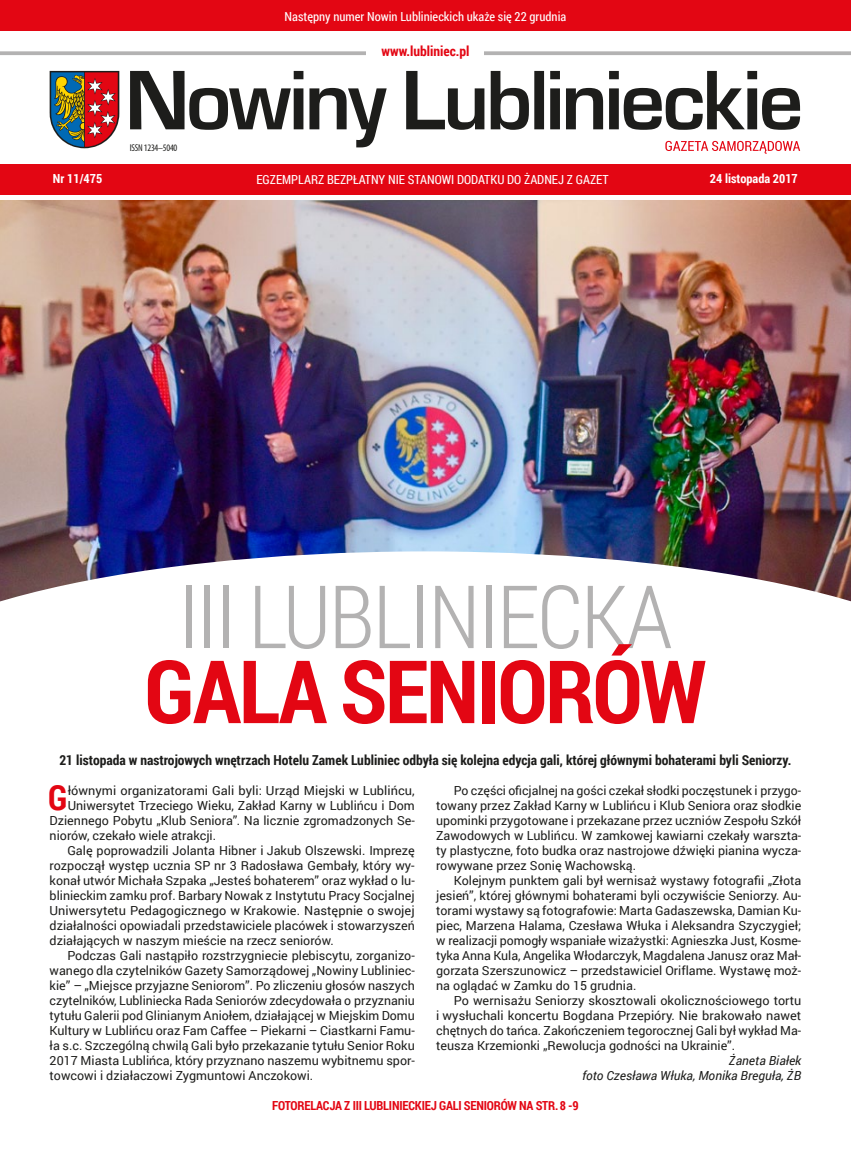
<style>
.page{position:relative;width:851px;height:1152px;background:#fff}
.page>*{position:absolute;margin:0;border:0;box-sizing:border-box;transform-origin:0 0}
.t1{font:300 87.5px "Roboto Condensed";letter-spacing:-.025em;color:#b3b2b2}
.t2{font:700 87.5px "Roboto Condensed";letter-spacing:-.025em;color:#e30613}
.t3{font:700 34.75px "Roboto Condensed";color:#e30613}
.t4{font:700 13.75px "Roboto Condensed";color:#1d1d1b}
.t5{font:700 13.75px "Roboto Condensed";color:#e30613}
.t6{font:12.5px/15px "Roboto";color:#1d1d1b;text-align:justify}
.t7{font:12.5px "Roboto Condensed";color:#fff}
.t8{font:700 12.5px "Roboto Condensed";letter-spacing:-.015em;color:#e30613}
.t9{font:italic 12.5px/15px "Roboto";color:#1d1d1b;text-align:right}
.t10{font:700 12.5px "Roboto Condensed";color:#fff}
.t11{font:condensed 9.88px "Myriad Pro";letter-spacing:-.025em;color:#1d1d1b}
</style>
<div class="page">
<img style="left:0;top:200px;width:850px;height:351px">
<svg style="left:0;top:551px;width:850px;height:51px"></svg>
<svg style="left:0;top:51px;width:850px;height:4px;background:#b9b8b8"></svg>
<div style="left:0;top:0;width:850px;height:31px;background:#e30613"></div>
<div style="left:0;top:164px;width:850px;height:30px;background:#e30613"></div>
<div style="left:367px;top:41px;width:117px;height:19px;background:#fff"></div>
<svg style="left:665px;top:147px;width:135px;height:7px"></svg>
<svg style="left:130px;top:71px;width:670px;height:76px"></svg>
<svg style="left:50px;top:71px;width:69px;height:77px;background:#955c53"></svg>
<p class="t7" style="left:284px;top:8px;width:283px">Następny numer Nowin Lublinieckich ukaże się 22 grudnia</p>
<p class="t11" style="left:130px;top:142px;width:49px">ISSN 1234–5040</p>
<p class="t5" style="left:381px;top:41px;width:89px">www.lubliniec.pl</p>
<p class="t10" style="left:53px;top:170px;width:51px">Nr 11/475</p>
<p class="t7" style="left:256px;top:171px;width:354px">EGZEMPLARZ BEZPŁATNY NIE STANOWI DODATKU DO ŻADNEJ Z GAZET</p>
<p class="t10" style="left:709px;top:170px;width:89px">24 listopada 2017</p>
<h1 class="t1" style="left:178px;top:556px;width:496px">III LUBLINIECKA</h1>
<h1 class="t2" style="left:144px;top:630px;width:563px">Gala Seniorów</h1>
<p class="t4" style="left:59px;top:750px;width:733px">21 listopada w nastrojowych wnętrzach Hotelu Zamek Lubliniec odbyła się kolejna edycja gali, której głównymi bohaterami byli Seniorzy.</p>
<h2 class="t3" style="left:48px;top:773px;width:21px">G</h2>
<p class="t6" style="left:68px;top:782px;width:348px">łównymi organizatorami Gali byli: Urząd Miejski w Lublińcu,</p>
<p class="t6" style="left:68px;top:797px;width:348px">Uniwersytet Trzeciego Wieku, Zakład Karny w Lublińcu i Dom</p>
<p class="t6" style="left:50px;top:812px;width:366px">Dziennego Pobytu „Klub Seniora”. Na licznie zgromadzonych Se-</p>
<p class="t6" style="left:50px;top:827px;width:168px">niorów, czekało wiele atrakcji.</p>
<p class="t6" style="left:67px;top:842px;width:349px">Galę poprowadzili Jolanta Hibner i Jakub Olszewski. Imprezę</p>
<p class="t6" style="left:50px;top:857px;width:366px">rozpoczął występ ucznia SP nr 3 Radosława Gembały, który wy-</p>
<p class="t6" style="left:50px;top:872px;width:366px">konał utwór Michała Szpaka „Jesteś bohaterem” oraz wykład o lu-</p>
<p class="t6" style="left:50px;top:887px;width:366px">blinieckim zamku prof. Barbary Nowak z Instytutu Pracy Socjalnej</p>
<p class="t6" style="left:50px;top:902px;width:366px">Uniwersytetu Pedagogicznego w Krakowie. Następnie o swojej</p>
<p class="t6" style="left:50px;top:917px;width:366px">działalności opowiadali przedstawiciele placówek i stowarzyszeń</p>
<p class="t6" style="left:50px;top:932px;width:285px">działających w naszym mieście na rzecz seniorów.</p>
<p class="t6" style="left:67px;top:947px;width:349px">Podczas Gali nastąpiło rozstrzygniecie plebiscytu, zorganizo-</p>
<p class="t6" style="left:50px;top:962px;width:366px">wanego dla czytelników Gazety Samorządowej „Nowiny Lubliniec-</p>
<p class="t6" style="left:50px;top:977px;width:366px">kie” – „Miejsce przyjazne Seniorom”. Po zliczeniu głosów naszych</p>
<p class="t6" style="left:50px;top:992px;width:366px">czytelników, Lubliniecka Rada Seniorów zdecydowała o przyznaniu</p>
<p class="t6" style="left:50px;top:1007px;width:366px">tytułu Galerii pod Glinianym Aniołem, działającej w Miejskim Domu</p>
<p class="t6" style="left:50px;top:1022px;width:366px">Kultury w Lublińcu oraz Fam Caffee – Piekarni – Ciastkarni Famu-</p>
<p class="t6" style="left:50px;top:1037px;width:366px">ła s.c. Szczególną chwilą Gali było przekazanie tytułu Senior Roku</p>
<p class="t6" style="left:50px;top:1052px;width:366px">2017 Miasta Lublińca, który przyznano naszemu wybitnemu spor-</p>
<p class="t6" style="left:50px;top:1067px;width:265px">towcowi i działaczowi Zygmuntowi Anczokowi.</p>
<p class="t6" style="left:436px;top:782px;width:366px;text-indent:18px">Po części oficjalnej na gości czekał słodki poczęstunek i przygo&shy;towany przez Zakład Karny w Lublińcu i Klub Seniora oraz słodkie upominki przygotowane i przekazane przez uczniów Zespołu Szkół Zawodowych w Lublińcu. W zamkowej kawiarni czekały warszta&shy;ty plastyczne, foto budka oraz nastrojowe dźwięki pianina wycza&shy;rowywane przez Sonię Wachowską.</p>
<p class="t6" style="left:436px;top:872px;width:366px;text-indent:18px">Kolejnym punktem gali był wernisaż wystawy fotografii „Złota jesień”, której głównymi bohaterami byli oczywiście Seniorzy. Au&shy;torami wystawy są fotografowie: Marta Gadaszewska, Damian Ku&shy;piec, Marzena Halama, Czesława Włuka i Aleksandra Szyczygieł; w realizacji pomogły wspaniałe wizażystki: Agnieszka Just, Kosme&shy;tyka Anna Kula, Angelika Włodarczyk, Magdalena Janusz oraz Mał&shy;gorzata Szerszunowicz – przedstawiciel Oriflame. Wystawę moż&shy;na oglądać w Zamku do 15 grudnia.</p>
<p class="t6" style="left:436px;top:992px;width:366px;text-indent:18px">Po wernisażu Seniorzy skosztowali okolicznościowego tortu i wysłuchali koncertu Bogdana Przepióry. Nie brakowało nawet chętnych do tańca. Zakończeniem tegorocznej Gali był wykład Ma&shy;teusza Krzemionki „Rewolucja godności na Ukrainie”.</p>
<p class="t9" style="left:582px;top:1052px;width:221px">Żaneta Białek<br>foto Czesława Włuka, Monika Breguła, ŻB</p>
<p class="t8" style="left:272px;top:1096px;width:77px">Fotorelacja zIII</p>
<p class="t8" style="left:364px;top:1096px;width:216px">Lublinieckiej Gali Seniorów na str. 8 -9</p>
</div>
